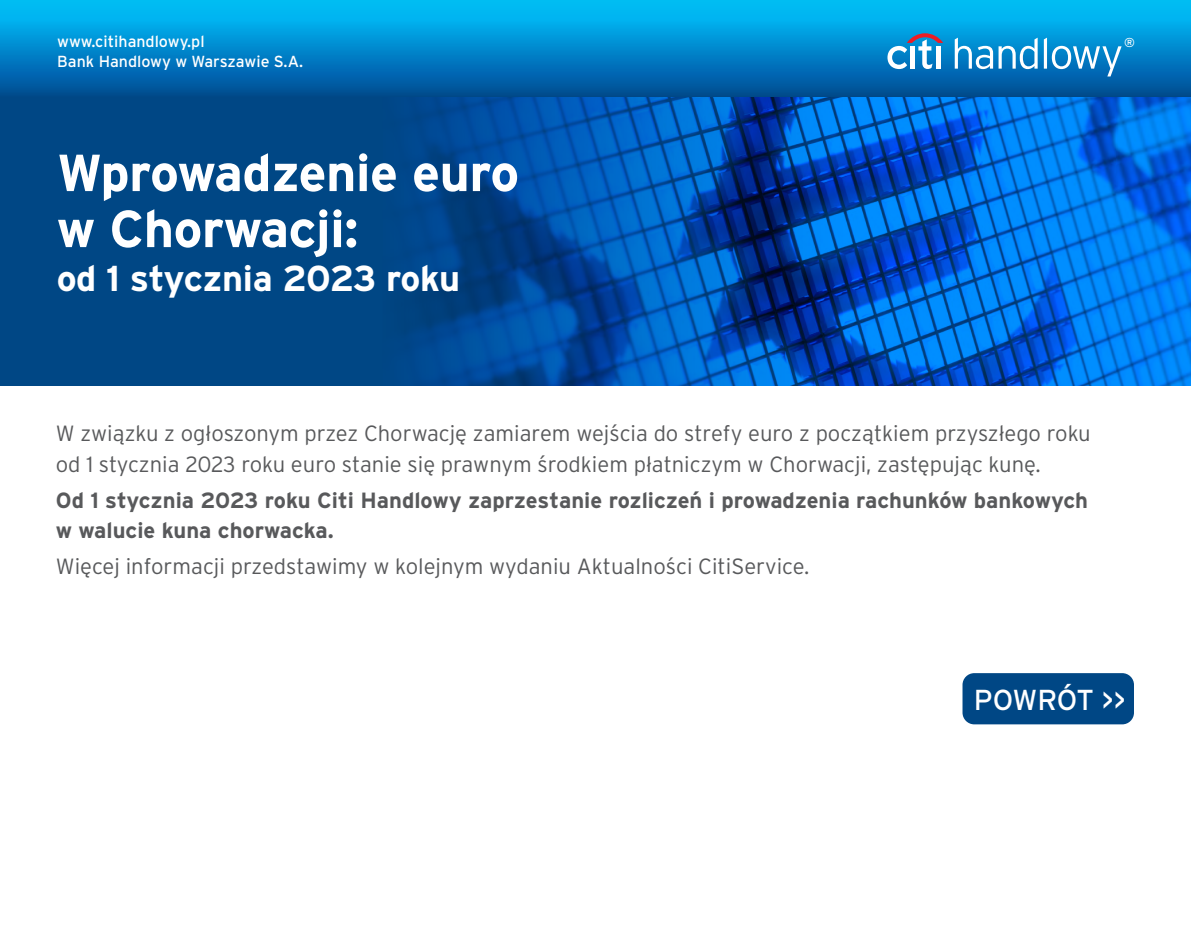
<style>
.page{position:relative;width:1191px;height:947px;background:#fff}
.page>*{position:absolute;margin:0;border:0;box-sizing:border-box;transform-origin:0 0}
.t1{font:700 52px/56px "Interstate Pl";letter-spacing:-.01em;color:#fff}
.t2{font:700 36px "Interstate Pl";letter-spacing:-.02em;color:#fff}
.t3{font:28.8px "Interstate Pl";letter-spacing:-.015em;color:#fff}
.t4{font:300 22px/30.4px "Interstate Pl";color:#58595b}
.t5{font:700 22px/30.4px "Interstate Pl";color:#58595b}
.t6{font:16px/20px "Interstate Pl";color:#fff}
.t7{font:13px "Interstate Pl";color:#fff}
</style>
<div class="page">
<div style="left:0;top:42px;width:1191px;height:344px;background:#004785"></div>
<img style="left:412px;top:97px;width:779px;height:289px">
<div style="left:961px;top:672px;width:174px;height:53px;background:#004785;border-radius:13px"></div>
<div style="left:960px;top:671px;width:176px;height:55px;border:2px solid #fff;border-radius:13px"></div>
<div style="left:0;top:1px;width:1191px;height:95px;background:linear-gradient(to bottom,#00c7ff,#004b97)"></div>
<svg style="left:954px;top:38px;width:83px;height:31px;background:#49a6d8"></svg>
<svg style="left:1043px;top:38px;width:78px;height:38px;background:#3899d1"></svg>
<svg style="left:887px;top:33px;width:56px;height:36px;background:#569fcd"></svg>
<hr style="left:936px;top:46px;width:4px;height:23px;background:#fff">
<p class="t6" style="left:57px;top:32px;width:247px">www.citihandlowy.pl<br>Bank Handlowy w Warszawie S.A.</p>
<p class="t7" style="left:1124px;top:35px;width:12px">®</p>
<h1 class="t1" style="left:57px;top:144px;width:464px">Wprowadzenie euro w Chorwacji:</h1>
<h2 class="t2" style="left:57px;top:258px;width:405px">od 1 stycznia 2023 roku</h2>
<p class="t4" style="left:56px;top:418px;width:1036px">W związku z ogłoszonym przez Chorwację zamiarem wejścia do strefy euro z początkiem przyszłego roku od 1 stycznia 2023 roku euro stanie się prawnym środkiem płatniczym w Chorwacji, zastępując kunę.</p>
<p class="t5" style="left:56px;top:485px;width:1033px">Od 1 stycznia 2023 roku Citi Handlowy zaprzestanie rozliczeń i prowadzenia rachunków bankowych w walucie kuna chorwacka.</p>
<p class="t4" style="left:56px;top:551px;width:755px">Więcej informacji przedstawimy w kolejnym wydaniu Aktualności CitiService.</p>
<h3 class="t3" style="left:974px;top:683px;width:153px">POWRÓT &gt;&gt;</h3>
</div>
